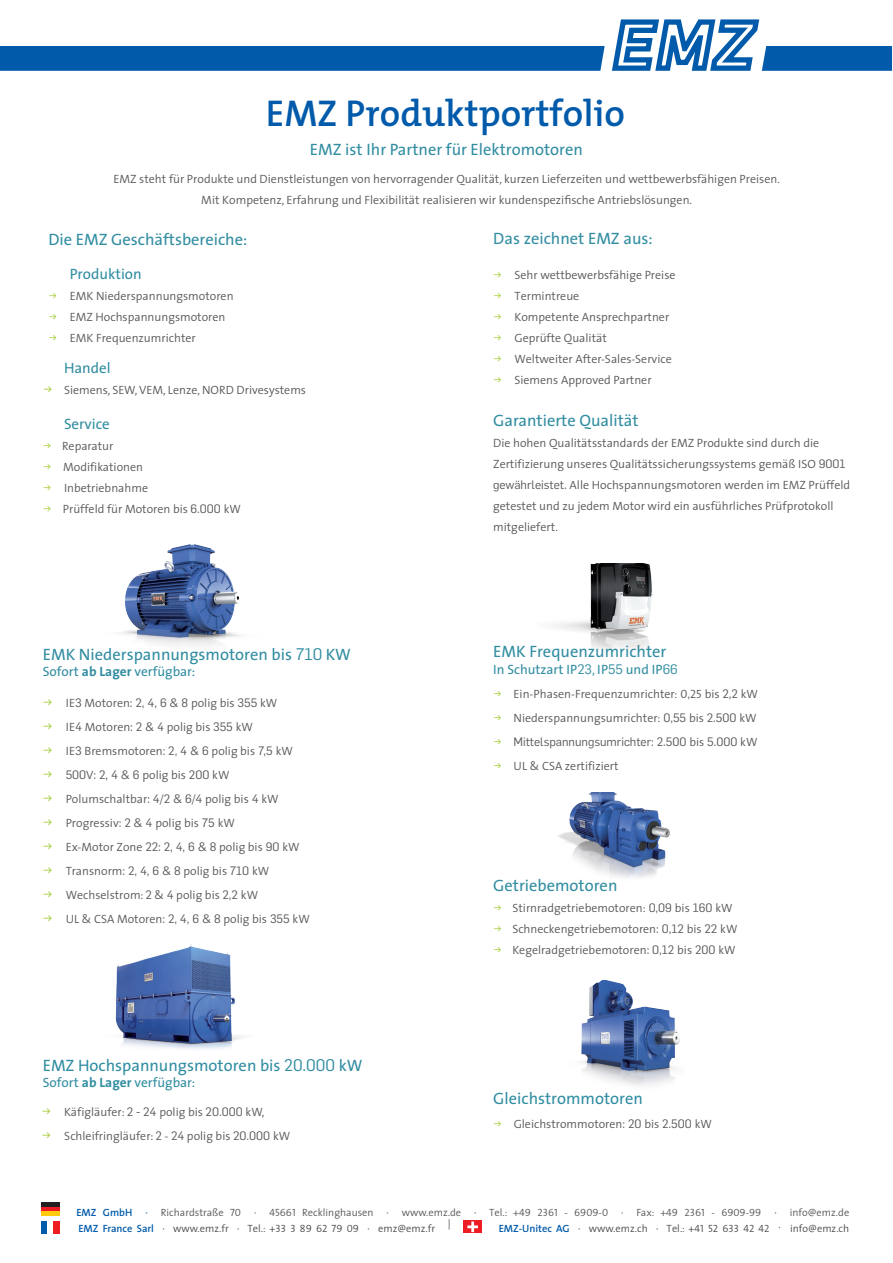
<style>
.page{position:relative;width:893px;height:1263px;background:#fff}
.page>*{position:absolute;margin:0;border:0;box-sizing:border-box;transform-origin:0 0}
.t1{font:600 37.5px "The Mix";color:#015aaa}
.t2{font:16.5px "The Sans";color:#318da1}
.t3{font:15px "The Sans";color:#318da1}
.t4{font:13.5px "The Sans";color:#318da1}
.t5{font:300 12px/21px "The Sans";color:#57585a;text-align:center}
.t6{font:12px "Flama";color:#57585a}
.t7{font:300 10.5px "The Sans";color:#4b4c4d}
.t8{font:300 10.5px "The Sans";color:#57585a}
.s1{font-family:"Flama";font-weight:400;color:#a6ce39}
.s2{font-family:"Flama";font-weight:400;font-size:13.5px;color:#a6ce39}
.s3{font-family:"Flama";font-weight:400}
.s4{font-family:"Flama"}
.s5{font-weight:700}
.s6{font-size:13.5px;color:#a6ce39}
.s7{font-family:"The Sans";font-weight:300}
.s8{font-family:"The Sans Semi Light Caps"}
.s9{font-family:"The Sans Semi Light Caps";font-weight:400}
.s10{color:#a6ce39}
.s11{font-weight:600;color:#015aaa}
.s12{font-weight:400;color:#2769b4}
.s13{color:#4b4c4d}
.s14{font-family:"The Sans Semi Light Caps";font-weight:400;color:#4b4c4d}
</style>
<div class="page">
<hr style="left:41px;top:1203px;width:19px;height:4px;background:#231f20">
<hr style="left:41px;top:1207px;width:19px;height:4px;background:#ee1d23">
<hr style="left:41px;top:1211px;width:19px;height:4px;background:#feca0a">
<svg style="left:0;top:19px;width:892px;height:52px"></svg>
<div style="left:41px;top:1221px;width:6px;height:13px;background:#015aaa"></div>
<div style="left:54px;top:1221px;width:6px;height:13px;background:#ee1d23"></div>
<div style="left:463px;top:1220px;width:19px;height:13px;background:#ee1d23"></div>
<svg style="left:467px;top:1221px;width:11px;height:11px"></svg>
<img style="left:122px;top:545px;width:120px;height:101px">
<img style="left:115px;top:945px;width:128px;height:104px">
<img style="left:553px;top:563px;width:100px;height:86px">
<img style="left:558px;top:792px;width:112px;height:86px">
<img style="left:581px;top:980px;width:99px;height:106px">
<h1 class="t1" style="left:266px;top:82px;width:361px">EMZ Produktportfolio</h1>
<p class="t5" style="left:113px;top:168px;width:668px">EMZ steht für Produkte und Dienstleistungen von hervorragender Qualität, kurzen Lieferzeiten und wettbewerbsfähigen Preisen.<br>Mit Kompetenz, Erfahrung und Flexibilität realisieren wir kundenspezifische Antriebslösungen.</p>
<h2 class="t2" style="left:310px;top:136px;width:274px">EMZ ist Ihr Partner für Elektromotoren</h2>
<h2 class="t2" style="left:48px;top:225px;width:200px">Die EMZ Geschäftsbereiche:</h2>
<h2 class="t2" style="left:493px;top:225px;width:161px">Das zeichnet EMZ aus:</h2>
<p class="t3" style="left:70px;top:261px;width:73px">Produktion</p>
<p class="t5" style="left:48px;top:285px;width:187px"><span class="s1">→</span> EMK Niederspannungsmotoren</p>
<p class="t5" style="left:48px;top:306px;width:178px"><span class="s1">→</span> EMZ Hochspannungsmotoren</p>
<p class="t5" style="left:48px;top:327px;width:149px"><span class="s1">→</span> EMK Frequenzumrichter</p>
<p class="t3" style="left:64px;top:355px;width:48px">Handel</p>
<p class="t5" style="left:43px;top:379px;width:265px"><span class="s2">→</span> Siemens, SEW, VEM, Lenze, NORD Drivesystems</p>
<p class="t3" style="left:64px;top:412px;width:47px">Service</p>
<p class="t5" style="left:43px;top:435px;width:72px"><span class="s1">→</span> Reparatur</p>
<p class="t5" style="left:43px;top:456px;width:102px"><span class="s1">→</span> Modifikationen</p>
<p class="t5" style="left:43px;top:477px;width:107px"><span class="s1">→</span> Inbetriebnahme</p>
<p class="t5" style="left:43px;top:498px;width:200px"><span class="s1">→</span> Prüffeld für Motoren bis <span class="s3">6.000</span> kW</p>
<h2 class="t2" style="left:43px;top:640px;width:310px">EMK Niederspannungsmotoren bis <span class="s4">710</span> KW</h2>
<p class="t4" style="left:43px;top:660px;width:154px">Sofort <span class="s5">ab Lager</span> verfügbar:</p>
<p class="t5" style="left:43px;top:692px;width:236px"><span class="s2">→</span> IE<span class="s3">3</span> Motoren<span class="s3">: 2, 4, 6 &amp; 8</span> polig bis <span class="s3">355</span> kW</p>
<p class="t5" style="left:43px;top:716px;width:212px"><span class="s2">→</span> IE<span class="s3">4</span> Motoren<span class="s3">: 2 &amp; 4</span> polig bis <span class="s3">355</span> kW</p>
<p class="t5" style="left:43px;top:740px;width:252px"><span class="s2">→</span> IE<span class="s3">3</span> Bremsmotoren<span class="s3">: 2, 4 &amp; 6</span> polig bis <span class="s3">7,5</span> kW</p>
<p class="t6" style="left:43px;top:766px;width:188px"><span class="s6">→</span> 500<span class="s7">V</span>: 2, 4 &amp; 6 <span class="s7">polig bis</span> 200 <span class="s7">kW</span></p>
<p class="t5" style="left:43px;top:788px;width:237px"><span class="s2">→</span> Polumschaltbar<span class="s3">: 4/2 &amp; 6/4</span> polig bis <span class="s3">4</span> kW</p>
<p class="t5" style="left:43px;top:812px;width:194px"><span class="s2">→</span> Progressiv<span class="s3">: 2 &amp; 4</span> polig bis <span class="s3">75</span> kW</p>
<p class="t5" style="left:43px;top:836px;width:258px"><span class="s2">→</span> Ex-Motor Zone <span class="s3">22: 2, 4, 6 &amp; 8</span> polig bis <span class="s3">90</span> kW</p>
<p class="t5" style="left:43px;top:860px;width:228px"><span class="s2">→</span> Transnorm<span class="s3">: 2, 4, 6 &amp; 8</span> polig bis <span class="s3">710</span> kW</p>
<p class="t5" style="left:43px;top:884px;width:217px"><span class="s2">→</span> Wechselstrom: <span class="s3">2</span> &amp; <span class="s3">4</span> polig bis <span class="s3">2,2</span> kW</p>
<p class="t5" style="left:43px;top:908px;width:269px"><span class="s2">→</span> UL &amp; CSA Motoren<span class="s3">: 2, 4, 6 &amp; 8</span> polig bis <span class="s3">355</span> kW</p>
<h2 class="t2" style="left:43px;top:1051px;width:321px">EMZ Hochspannungsmotoren bis <span class="s4">20.000</span> kW</h2>
<p class="t4" style="left:43px;top:1071px;width:154px">Sofort <span class="s5">ab Lager</span> verfügbar:</p>
<p class="t5" style="left:41px;top:1101px;width:225px"><span class="s2">→</span> Käfigläufer: <span class="s3">2 - 24</span> polig bis <span class="s3">20.000</span> kW,</p>
<p class="t5" style="left:41px;top:1125px;width:250px"><span class="s2">→</span> Schleifringläufer: <span class="s3">2</span> - <span class="s3">24</span> polig bis <span class="s3">20.000</span> kW</p>
<p class="t5" style="left:493px;top:264px;width:184px"><span class="s1">→</span> Sehr wettbewerbsfähige Preise</p>
<p class="t5" style="left:493px;top:285px;width:88px"><span class="s1">→</span> Termintreue</p>
<p class="t5" style="left:493px;top:306px;width:178px"><span class="s1">→</span> Kompetente Ansprechpartner</p>
<p class="t5" style="left:493px;top:327px;width:115px"><span class="s1">→</span> Geprüfte Qualität</p>
<p class="t5" style="left:493px;top:348px;width:180px"><span class="s1">→</span> Weltweiter After-Sales-Service</p>
<p class="t5" style="left:493px;top:369px;width:160px"><span class="s1">→</span> Siemens Approved Partner</p>
<h2 class="t2" style="left:493px;top:407px;width:147px">Garantierte Qualität</h2>
<p class="t5" style="left:493px;top:432px;width:358px;text-align:left">Die hohen Qualitätsstandards der EMZ Produkte sind durch die Zertifizierung unseres Qualitätssicherungssystems gemäß ISO <span class="s3">9001 gewährleistet.</span> Alle Hochspannungsmotoren werden im EMZ Prüffeld getestet und zu jedem Motor wird ein ausführliches Prüfprotokoll mitgeliefert.</p>
<h2 class="t2" style="left:493px;top:638px;width:175px">EMK Frequenzumrichter</h2>
<p class="t4" style="left:493px;top:658px;width:186px">In Schutzart IP<span class="s4">23</span><span class="s8">,</span> IP<span class="s4">55</span> und IP<span class="s4">66</span></p>
<p class="t5" style="left:493px;top:683px;width:266px"><span class="s1">→</span> Ein-Phasen-Frequenzumrichter: <span class="s9">0</span><span class="s3">,</span><span class="s9">25</span> bis <span class="s3">2,2</span> kW</p>
<p class="t5" style="left:493px;top:707px;width:265px"><span class="s1">→</span> Niederspannungsumrichter: <span class="s3">0,55</span> bis <span class="s3">2.500</span> kW</p>
<p class="t6" style="left:493px;top:733px;width:266px"><span class="s10">→</span> Mittelspannungsumrichter: 2.500 <span class="s7">bis</span> 5.000 <span class="s7">kW</span></p>
<p class="t5" style="left:493px;top:755px;width:127px"><span class="s1">→</span> UL &amp; CSA zertifiziert</p>
<h2 class="t2" style="left:493px;top:871px;width:126px">Getriebemotoren</h2>
<p class="t5" style="left:493px;top:897px;width:241px"><span class="s1">→</span> Stirnradgetriebemotoren: <span class="s3">0,09</span> bis <span class="s3">160</span> kW</p>
<p class="t5" style="left:493px;top:918px;width:246px"><span class="s1">→</span> Schneckengetriebemotoren<span class="s3">: 0,12</span> bis <span class="s3">22</span> kW</p>
<p class="t5" style="left:493px;top:939px;width:244px"><span class="s1">→</span> Kegelradgetriebemotoren<span class="s3">: 0,12</span> bis <span class="s3">200</span> kW</p>
<h2 class="t2" style="left:493px;top:1084px;width:151px">Gleichstrommotoren</h2>
<p class="t5" style="left:493px;top:1113px;width:220px"><span class="s1">→</span> Gleichstrommotoren<span class="s3">: 20</span> bis <span class="s3">2.500</span> kW</p>
<p class="t8" style="left:76px;top:1203px;width:774px"><span class="s11">EMZ GmbH</span> <span class="s12">·</span> Richardstraße <span class="s9">70 · 45661</span> Recklinghausen · www.emz.de <span class="s13">·</span> Tel.: +<span class="s9">49 2361 - 6909-0</span> · Fax: +<span class="s9">49 2361 - 6909-99</span> <span class="s14">·</span> info@emz.de</p>
<p class="t7" style="left:78px;top:1220px;width:374px"><span class="s11">EMZ France Sarl</span> · www.emz.fr · Tel.: <span class="s9">+33 3 89 62 79 09 ·</span> emz@emz.fr |</p>
<p class="t7" style="left:499px;top:1220px;width:352px"><span class="s11">EMZ-Unitec AG</span> · www.emz.ch · Tel.: <span class="s9">+41 52 633 42 42</span> <span class="s3">·</span> info@emz.ch</p>
</div>
